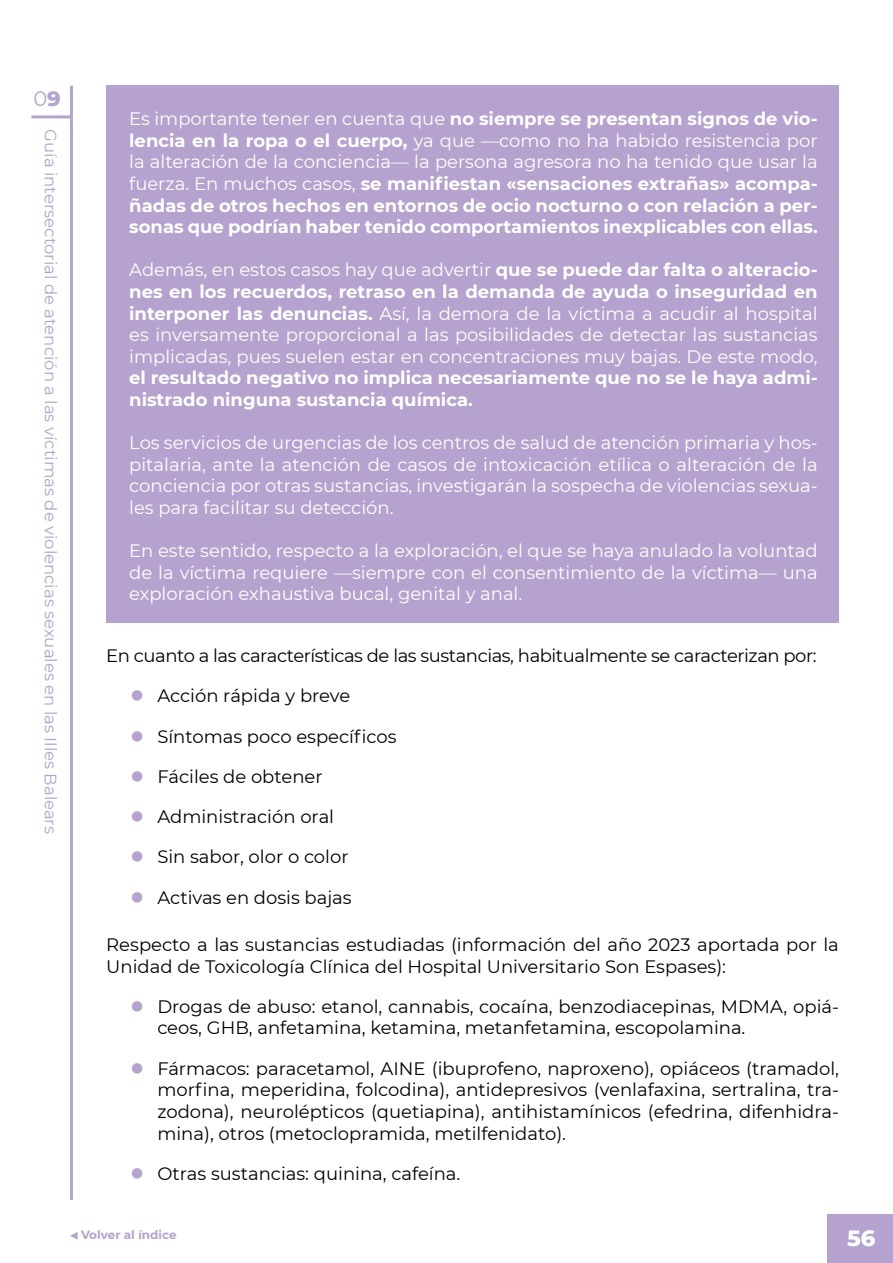
<style>
.page{position:relative;width:893px;height:1263px;background:#fff}
.page>*{position:absolute;margin:0;border:0;box-sizing:border-box;transform-origin:0 0}
.t1{font:800 22.5px "Montserrat";color:#fff}
.t2{font:21px "Montserrat";color:#b5a2ce}
.t3{font:18px/21.6px "Montserrat";color:#fff;text-align:justify}
.t4{font:18px/21.6px "Montserrat";color:#000}
.t5{font:700 18px/21.6px "Montserrat";color:#fff;text-align:justify}
.t6{font:18px "Montserrat";letter-spacing:-.025em;color:#000}
.t7{font:16.5px "Montserrat";color:#b5a2ce}
.t8{font:700 12px "Montserrat";color:#b5a2ce}
.s1{font-weight:800}
.s2{font-weight:400}
.s3{font-weight:700}
</style>
<div class="page">
<div style="left:827px;top:1214px;width:66px;height:49px;background:#b5a2ce"></div>
<hr style="left:70px;top:86px;width:3px;height:1114px;background:#b5a2ce">
<hr style="left:31px;top:115px;width:40px;height:3px;background:#b5a2ce">
<svg style="left:70px;top:1232px;width:8px;height:7px"></svg>
<div style="left:106px;top:85px;width:733px;height:538px;background:#b5a2ce"></div>
<p class="t2" style="left:33px;top:84px;width:29px">0<span class="s1">9</span></p>
<p class="t7" style="left:62px;top:129px;width:706px;rotate:90deg">Guía intersectorial de atención a las víctimas de violencias sexuales en las Illes Balears</p>
<p class="t5" style="left:129px;top:107px;width:690px"><span class="s2">Es importante tener en cuenta que</span> no siempre se presentan signos de vio&shy;lencia en la ropa o el cuerpo, <span class="s2">ya que —como no ha habido resistencia por la alteración de la conciencia— la persona agresora no ha tenido que usar la fuerza. En muchos casos,</span> se manifiestan «sensaciones extrañas» acompa&shy;ñadas de otros hechos en entornos de ocio nocturno o con relación a per&shy;sonas que podrían haber tenido comportamientos inexplicables con ellas.</p>
<p class="t3" style="left:129px;top:259px;width:690px">Además, en estos casos hay que advertir <span class="s3">que se puede dar falta o alteracio&shy;nes en los recuerdos, retraso en la demanda de ayuda o inseguridad en interponer las denuncias.</span> Así, la demora de la víctima a acudir al hospital es inversamente proporcional a las posibilidades de detectar las sustancias implicadas, pues suelen estar en concentraciones muy bajas. De este modo,</p>
<p class="t5" style="left:129px;top:366px;width:690px">el resultado negativo no implica necesariamente que no se le haya admi&shy;nistrado ninguna sustancia química.</p>
<p class="t3" style="left:129px;top:431px;width:690px">Los servicios de urgencias de los centros de salud de atención primaria y hos&shy;pitalaria, ante la atención de casos de intoxicación etílica o alteración de la conciencia por otras sustancias, investigarán la sospecha de violencias sexua&shy;les para facilitar su detección.</p>
<p class="t3" style="left:129px;top:539px;width:690px">En este sentido, respecto a la exploración, el que se haya anulado la voluntad de la víctima requiere —siempre con el consentimiento de la víctima— una exploración exhaustiva bucal, genital y anal.</p>
<p class="t6" style="left:106px;top:643px;width:712px">En cuanto a las características de las sustancias, habitualmente se caracterizan por:</p>
<p class="t4" style="left:157px;top:684px;width:194px">Acción rápida y breve</p>
<p class="t4" style="left:157px;top:725px;width:241px">Síntomas poco específicos</p>
<p class="t4" style="left:157px;top:765px;width:167px">Fáciles de obtener</p>
<p class="t4" style="left:157px;top:805px;width:178px">Administración oral</p>
<p class="t4" style="left:157px;top:845px;width:193px">Sin sabor, olor o color</p>
<p class="t4" style="left:157px;top:886px;width:196px">Activas en dosis bajas</p>
<p class="t4" style="left:106px;top:933px;width:734px">Respecto a las sustancias estudiadas (información del año 2023 aportada por la<br>Unidad de Toxicología Clínica del Hospital Universitario Son Espases):</p>
<p class="t4" style="left:157px;top:995px;width:683px">Drogas de abuso: etanol, cannabis, cocaína, benzodiacepinas, MDMA, opiá&shy;ceos, GHB, anfetamina, ketamina, metanfetamina, escopolamina.</p>
<p class="t4" style="left:157px;top:1057px;width:683px;text-align:justify">Fármacos: paracetamol, AINE (ibuprofeno, naproxeno), opiáceos (tramadol, morfina, meperidina, folcodina), antidepresivos (venlafaxina, sertralina, tra&shy;zodona), neurolépticos (quetiapina), antihistamínicos (efedrina, difenhidra&shy;mina), otros (metoclopramida, metilfenidato).</p>
<p class="t4" style="left:157px;top:1162px;width:305px">Otras sustancias: quinina, cafeína.</p>
<p class="t8" style="left:81px;top:1226px;width:97px">Volver al índice</p>
<p class="t1" style="left:847px;top:1222px;width:30px">56</p>
</div>
